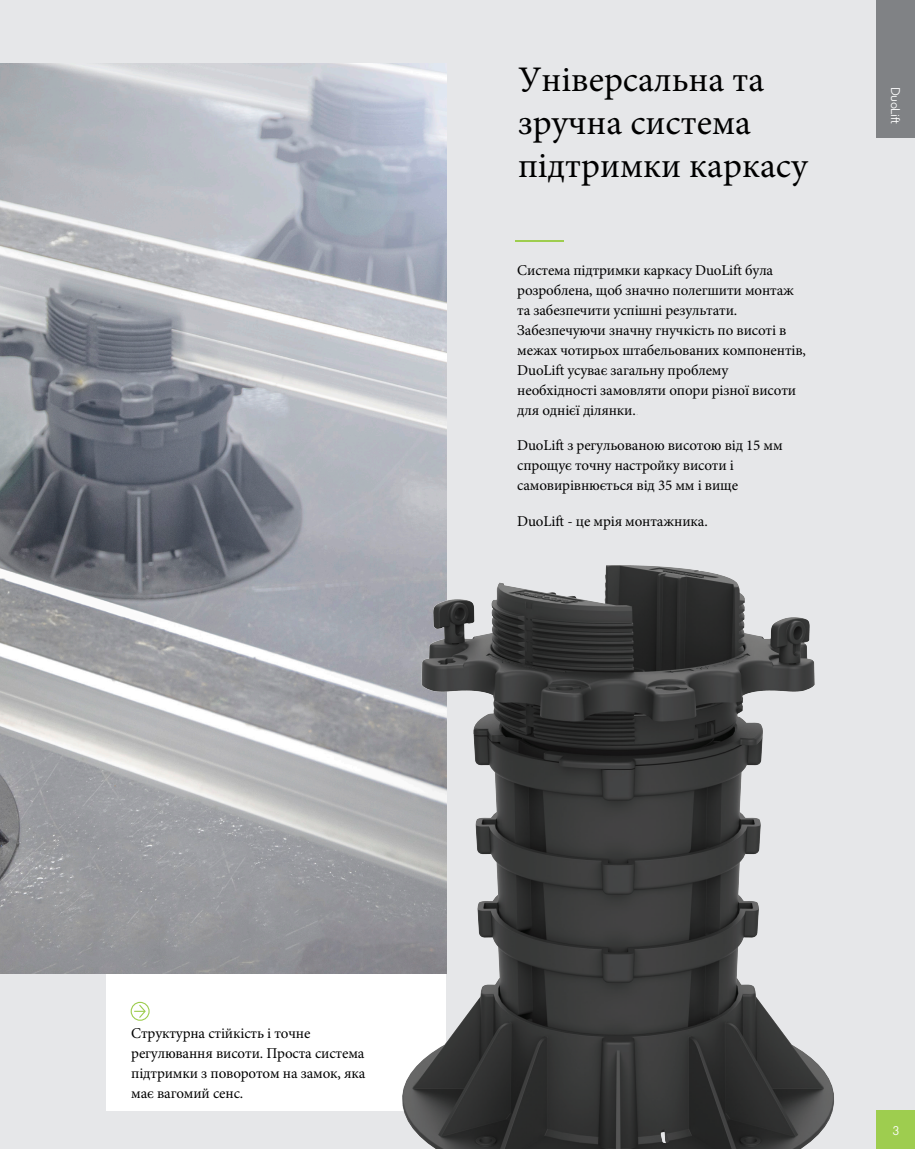
<style>
.page{position:relative;width:915px;height:1149px;background:#fff}
.page>*{position:absolute;margin:0;border:0;box-sizing:border-box;transform-origin:0 0}
.t1{font:36px/43.2px "Minion Pro";color:#000}
.t2{font:15px/20px "Minion Pro";letter-spacing:-.01em;color:#000}
.t3{font:300 12px "F37 Ginger";letter-spacing:-.025em;color:#fff}
.s1{font-family:"F37 Ginger";font-weight:100;font-size:13.5px;color:#57585a}
</style>
<div class="page">
<div style="left:0;top:0;width:914px;height:1148px;background:#e6e7e9"></div>
<div style="left:106px;top:972px;width:340px;height:138px;background:#fff"></div>
<img style="left:0;top:64px;width:446px;height:909px">
<svg style="left:134px;top:1003px;width:12px;height:15px"></svg>
<div style="left:131px;top:1001px;width:18px;height:19px;border:1px solid #9ecd4f;border-radius:50%"></div>
<hr style="left:514px;top:240px;width:49px;height:1px;background:#9ecd4f">
<img style="left:390px;top:554px;width:444px;height:594px">
<div style="left:876px;top:1110px;width:38px;height:38px;background:#9ecd4f"></div>
<div style="left:876px;top:0;width:38px;height:138px;background:#808285"></div>
<h1 class="t1" style="left:518px;top:58px;width:247px">Універсальна та</h1>
<h1 class="t1" style="left:518px;top:101px;width:291px">зручна система підтримки каркасу</h1>
<p class="t2" style="left:517px;top:260px;width:290px">Система підтримки каркасу DuoLift була розроблена, щоб значно полегшити монтаж та забезпечити успішні результати.<br>Забезпечуючи значну гнучкість по висоті в межах чотирьох штабельованих компонентів, DuoLift усуває загальну проблему необхідності замовляти опори різної висоти для однієї ділянки.<span class="s1">.</span></p>
<p class="t2" style="left:517px;top:435px;width:267px">DuoLift з регульованою висотою від 15 мм спрощує точну настройку висоти і самовирівнюється від 35 мм і вище</p>
<p class="t2" style="left:517px;top:511px;width:192px">DuoLift - це мрія монтажника.</p>
<p class="t3" style="left:900px;top:87px;width:39px;rotate:90deg">DuoLift</p>
<p class="t2" style="left:131px;top:1022px;width:236px">Структурна стійкість і точне регулювання висоти. Проста система підтримки з поворотом на замок, яка має вагомий сенс.</p>
<p class="t3" style="left:892px;top:1124px;width:8px">3</p>
</div>
